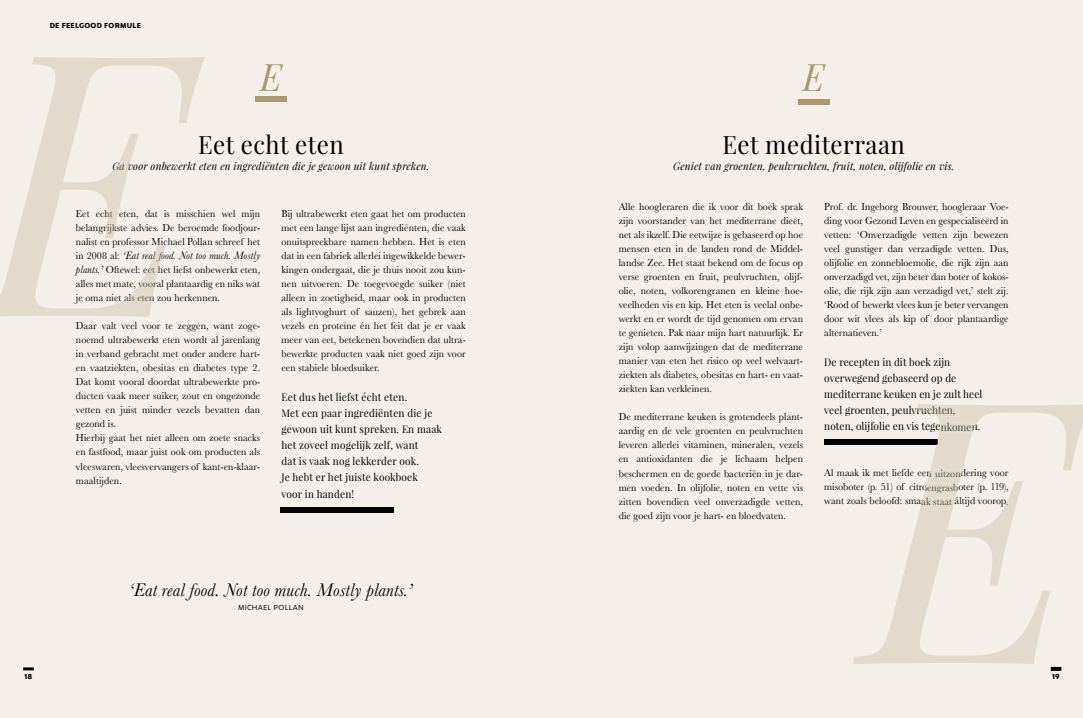
<style>
.page{position:relative;width:1083px;height:718px;background:#fff}
.page>*{position:absolute;margin:0;border:0;box-sizing:border-box;transform-origin:0 0}
.t1{font:italic 37.8px "Playfair Display";color:#ab986d;scale:.95 1}
.t2{font:25.2px "Playfair Display";letter-spacing:.02em;color:#000;scale:.95 1}
.t3{font:italic 18.9px "Baskerville";letter-spacing:.01em;color:#000;scale:.95 1}
.t4{font:italic 11px "Baskerville";letter-spacing:.01em;color:#4a4743;scale:.95 1}
.t5{font:10.5px/14px "Baskerville";letter-spacing:.01em;color:#000;text-align:justify;scale:.95 1}
.t6{font:10.5px/14px "Baskerville";letter-spacing:.01em;color:#4a4743;text-align:justify;scale:.95 1}
.t7{font:10.5px/16px "Playfair Display";letter-spacing:.02em;color:#000;scale:.95 1}
.t8{font:italic 10.5px "Playfair Display";letter-spacing:.02em;color:#4a4743;scale:.95 1}
.t9{font:italic 10.5px "Playfair Display";letter-spacing:.02em;color:#000;scale:.95 1}
.t10{font:10.5px/16px "Playfair Display";letter-spacing:.01em;color:#4a4743;scale:.95 1}
.t11{font:700 7px "Mohr Alt";letter-spacing:.04em;color:#000}
.t12{font:7px "Mohr Alt";letter-spacing:.04em;color:#000}
.s1{font-style:normal;font-size:10.5px;color:#000}
.s2{font-style:italic;font-size:11px;color:#000}
</style>
<div class="page">
<div style="left:0;top:0;width:541px;height:717px;background:#f4f0e9"></div>
<div style="left:280px;top:507px;width:113px;height:5px;background:#000"></div>
<div style="left:255px;top:96px;width:31px;height:6px;background:#ab986d"></div>
<svg style="left:0;top:57px;width:205px;height:260px"></svg>
<svg style="left:113px;top:162px;width:18px;height:10px"></svg>
<svg style="left:105px;top:210px;width:61px;height:94px"></svg>
<svg style="left:23px;top:667px;width:11px;height:3px"></svg>
<div style="left:541px;top:0;width:542px;height:717px;background:#f4f0e9"></div>
<div style="left:824px;top:438px;width:114px;height:6px;background:#000"></div>
<div style="left:798px;top:99px;width:31px;height:6px;background:#ab986d"></div>
<svg style="left:853px;top:404px;width:230px;height:259px"></svg>
<svg style="left:916px;top:406px;width:39px;height:10px"></svg>
<svg style="left:939px;top:422px;width:38px;height:10px"></svg>
<svg style="left:920px;top:469px;width:88px;height:38px"></svg>
<svg style="left:1051px;top:666px;width:10px;height:4px"></svg>
<p class="t11" style="left:50px;top:21px;width:93px">DE FEELGOOD FORMULE</p>
<h1 class="t1" style="left:260px;top:52px;width:25px">E</h1>
<h2 class="t2" style="left:198px;top:129px;width:155px">Eet echt eten</h2>
<p class="t8" style="left:112px;top:159px;width:335px">Ga voor onbewerkt eten en ingrediënten die je gewoon uit kunt spreken.</p>
<p class="t6" style="left:76px;top:207px;width:195px">Eet echt eten, dat is misschien wel mijn belangrijkste advies. De beroemde foodjour&shy;nalist en professor Michael Pollan schreef het</p>
<p class="t6" style="left:76px;top:277px;width:195px">alles met mate, vooral plantaardig en niks wat je oma niet als eten zou herkennen.</p>
<p class="t5" style="left:281px;top:207px;width:195px">Bij ultrabewerkt eten gaat het om producten met een lange lijst aan ingrediënten, die vaak onuitspreekbare namen hebben. Het is eten dat in een fabriek allerlei ingewikkelde bewer&shy;kingen ondergaat, die je thuis nooit zou kun&shy;nen uitvoeren. De toegevoegde suiker (niet alleen in zoetigheid, maar ook in producten als lightyoghurt of sauzen), het gebrek aan vezels en proteïne én het feit dat je er vaak meer van eet, betekenen bovendien dat ultra&shy;bewerkte producten vaak niet goed zijn voor een stabiele bloedsuiker.</p>
<p class="t7" style="left:281px;top:389px;width:171px">Eet dus het liefst écht eten.<br>Met een paar ingrediënten die je gewoon uit kunt spreken. En maak het zoveel mogelijk zelf, want<br>dat is vaak nog lekkerder ook.<br>Je hebt er het juiste kookboek<br>voor in handen!</p>
<p class="t4" style="left:76px;top:248px;width:195px"><span class="s1">in 2008 al:</span> ‘Eat real food. Not too much. Mostly</p>
<p class="t6" style="left:76px;top:263px;width:195px"><span class="s2">plants.’</span> Oftewel: eet het liefst onbewerkt eten,</p>
<p class="t5" style="left:76px;top:319px;width:195px;text-align:left">Daar valt veel voor te zeggen, want zoge&shy;noemd ultrabewerkt eten wordt al jarenlang in verband gebracht met onder andere hart&shy;en vaatziekten, obesitas en diabetes type 2.<br>Dat komt vooral doordat ultrabewerkte pro&shy;ducten vaak meer suiker, zout en ongezonde vetten en juist minder vezels bevatten dan gezond is.<br>Hierbij gaat het niet alleen om zoete snacks en fastfood, maar juist ook om producten als vleeswaren, vleesvervangers of kant-en-klaar&shy;maaltijden.</p>
<p class="t11" style="left:25px;top:671px;width:9px">18</p>
<h3 class="t3" style="left:129px;top:576px;width:300px">‘Eat real food. Not too much. Mostly plants.’</h3>
<p class="t12" style="left:238px;top:602px;width:67px">MICHAEL POLLAN</p>
<h1 class="t1" style="left:803px;top:52px;width:25px">E</h1>
<h2 class="t2" style="left:722px;top:129px;width:193px">Eet mediterraan</h2>
<p class="t9" style="left:673px;top:159px;width:297px">Geniet van groenten, peulvruchten, fruit, noten, olijfolie en vis.</p>
<p class="t5" style="left:619px;top:200px;width:195px">Alle hoogleraren die ik voor dit boek sprak zijn voorstander van het mediterrane dieet, net als ikzelf. Die eetwijze is gebaseerd op hoe mensen eten in de landen rond de Middel&shy;landse Zee. Het staat bekend om de focus op verse groenten en fruit, peulvruchten, olijf&shy;olie, noten, volkorengranen en kleine hoe&shy;veelheden vis en kip. Het eten is veelal onbe&shy;werkt en er wordt de tijd genomen om ervan te genieten. Pak naar mijn hart natuurlijk. Er zijn volop aanwijzingen dat de mediterrane manier van eten het risico op veel welvaart&shy;ziekten als diabetes, obesitas en hart- en vaat&shy;ziekten kan verkleinen.</p>
<p class="t5" style="left:619px;top:410px;width:195px">De mediterrane keuken is grotendeels plant&shy;aardig en de vele groenten en peulvruchten leveren allerlei vitaminen, mineralen, vezels en antioxidanten die je lichaam helpen beschermen en de goede bacteriën in je dar&shy;men voeden. In olijfolie, noten en vette vis zitten bovendien veel onverzadigde vetten, die goed zijn voor je hart- en bloedvaten.</p>
<p class="t5" style="left:824px;top:200px;width:195px">Prof. dr. Ingeborg Brouwer, hoogleraar Voe&shy;ding voor Gezond Leven en gespecialiseerd in vetten: ‘Onverzadigde vetten zijn bewezen veel gunstiger dan verzadigde vetten. Dus, olijfolie en zonnebloemolie, die rijk zijn aan onverzadigd vet, zijn beter dan boter of kokos&shy;olie, die rijk zijn aan verzadigd vet,’ stelt zij. ‘Rood of bewerkt vlees kun je beter vervangen door wit vlees als kip of door plantaardige alternatieven.’</p>
<p class="t7" style="left:824px;top:354px;width:168px">De recepten in dit boek zijn overwegend gebaseerd op de mediterrane keuken en je zult heel</p>
<p class="t10" style="left:824px;top:402px;width:166px">veel groenten, peulvruchten, noten, olijfolie en vis tegenkomen.</p>
<p class="t6" style="left:824px;top:466px;width:195px">Al maak ik met liefde een uitzondering voor misoboter (p. 51) of citroengrasboter (p. 119), want zoals beloofd: smaak staat áltijd voorop.</p>
<p class="t11" style="left:1052px;top:671px;width:9px">19</p>
</div>
